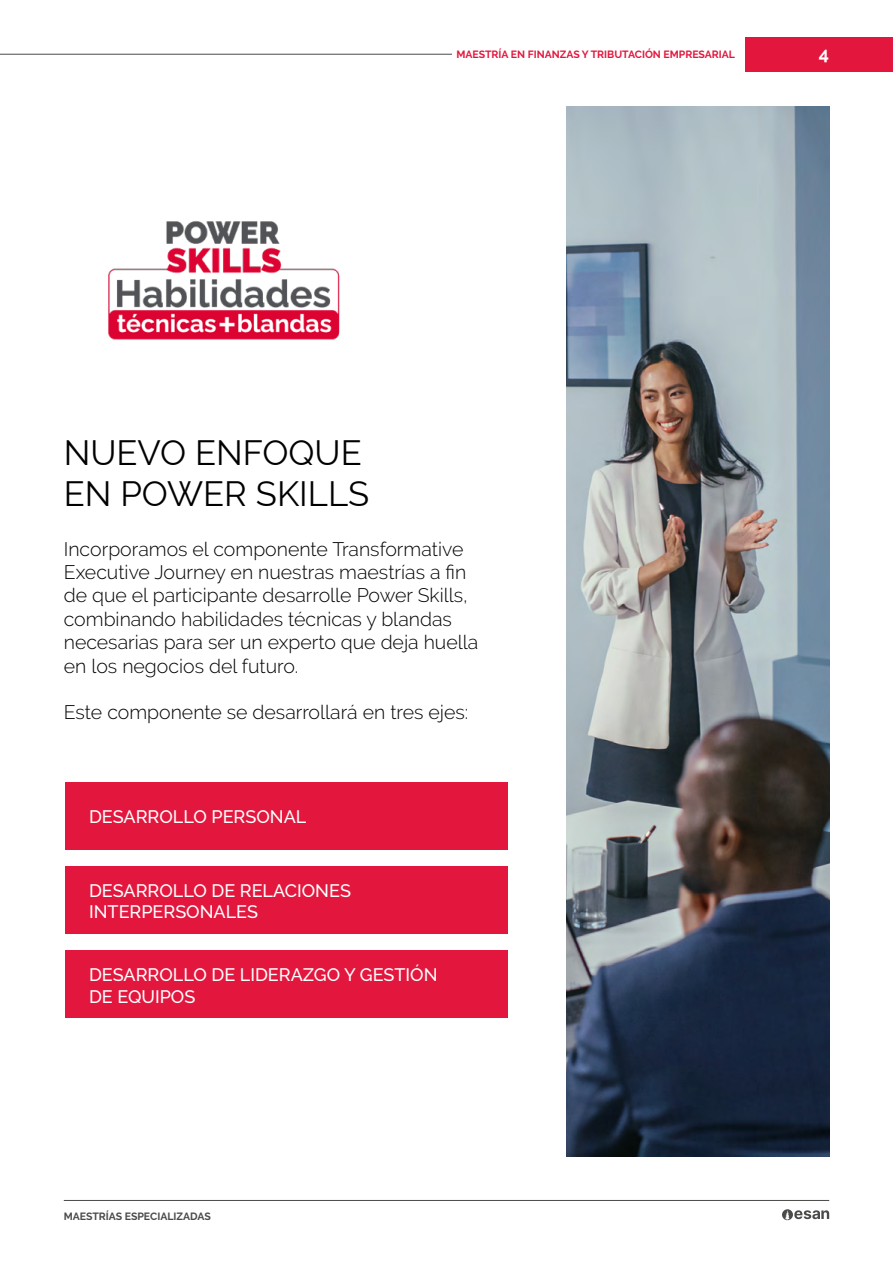
<style>
.page{position:relative;width:893px;height:1263px;background:#fff}
.page>*{position:absolute;margin:0;border:0;box-sizing:border-box;transform-origin:0 0}
.t1{font:34.5px/41.4px "Raleway";color:#000}
.t2{font:300 19.5px/23.4px "Raleway";color:#000}
.t3{font:500 18px/21.6px "Raleway";color:#fff}
.t4{font:700 18px "Raleway";color:#fff}
.t5{font:700 10.5px "Raleway";color:#e3173e}
.t6{font:700 10.5px "Raleway";color:#4a4a49}
</style>
<div class="page">
<hr style="left:64px;top:1200px;width:765px;height:1px;background:#4a4a49">
<svg style="left:782px;top:1209px;width:47px;height:11px"></svg>
<hr style="left:0;top:54px;width:452px;height:1px;background:#4a4a49">
<div style="left:746px;top:37px;width:147px;height:34px;background:#e3173e"></div>
<img style="left:567px;top:106px;width:262px;height:1051px">
<img style="left:108px;top:221px;width:232px;height:119px">
<div style="left:65px;top:782px;width:442px;height:68px;background:#e3173e"></div>
<div style="left:65px;top:866px;width:442px;height:68px;background:#e3173e"></div>
<div style="left:65px;top:950px;width:442px;height:68px;background:#e3173e"></div>
<p class="t5" style="left:456px;top:49px;width:280px">MAESTRÍA EN FINANZAS Y TRIBUTACIÓN EMPRESARIAL</p>
<p class="t4" style="left:819px;top:43px;width:12px">4</p>
<h1 class="t1" style="left:64px;top:432px;width:307px">NUEVO ENFOQUE<br>EN POWER SKILLS</h1>
<p class="t2" style="left:64px;top:537px;width:416px">Incorporamos el componente Transformative Executive Journey en nuestras maestrías a fin de que el participante desarrolle Power Skills, combinando habilidades técnicas y blandas necesarias para ser un experto que deja huella en los negocios del futuro.</p>
<p class="t2" style="left:64px;top:701px;width:406px">Este componente se desarrollará en tres ejes:</p>
<p class="t3" style="left:89px;top:805px;width:219px">DESARROLLO PERSONAL</p>
<p class="t3" style="left:89px;top:879px;width:263px">DESARROLLO DE RELACIONES<br>INTERPERSONALES</p>
<p class="t3" style="left:89px;top:964px;width:350px">DESARROLLO DE LIDERAZGO Y GESTIÓN<br>DE EQUIPOS</p>
<p class="t6" style="left:64px;top:1210px;width:149px">MAESTRÍAS ESPECIALIZADAS</p>
</div>
